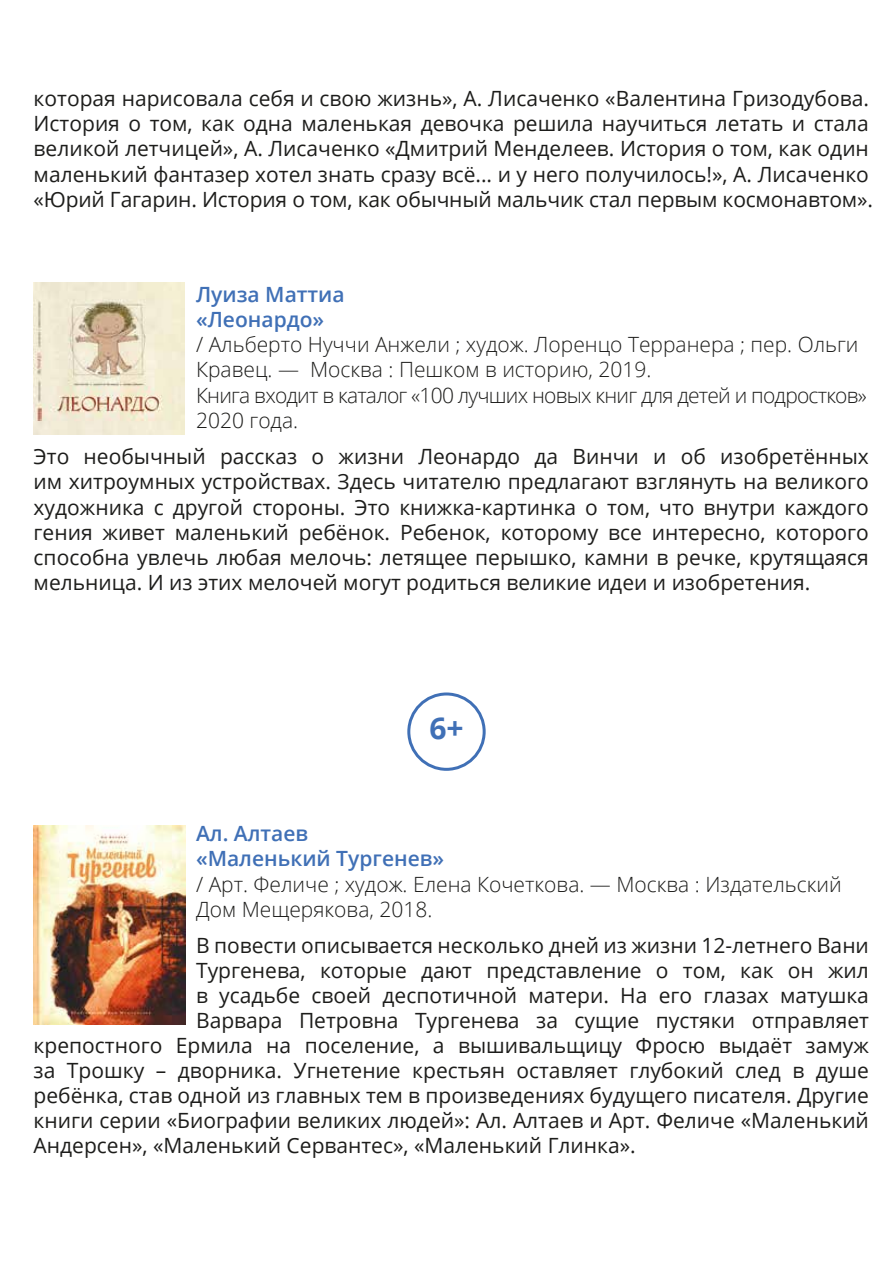
<style>
.page{position:relative;width:893px;height:1263px;background:#fff}
.page>*{position:absolute;margin:0;border:0;box-sizing:border-box;transform-origin:0 0}
.t1{font:700 30px "Open Sans";color:#4070b6}
.t2{font:21px/25.2px "Open Sans";color:#1d1d1b;text-align:justify}
.t3{font:300 21px/25.2px "Open Sans";color:#1d1d1b}
.t4{font:600 21px/25.2px "Open Sans";color:#4070b6}
</style>
<div class="page">
<div style="left:407px;top:692px;width:79px;height:79px;border:3px solid #4070b6;border-radius:50%"></div>
<img style="left:34px;top:283px;width:151px;height:152px">
<img style="left:34px;top:825px;width:151px;height:199px">
<p class="t2" style="left:34px;top:85px;width:841px;text-align:left">которая нарисовала себя и свою жизнь», А. Лисаченко «Валентина Гризодубова.<br>История о том, как одна маленькая девочка решила научиться летать и стала великой летчицей», А. Лисаченко «Дмитрий Менделеев. История о том, как один маленький фантазер хотел знать сразу всё... и у него получилось!», А. Лисаченко «Юрий Гагарин. История о том, как обычный мальчик стал первым космонавтом».</p>
<p class="t4" style="left:196px;top:281px;width:150px">Луиза Маттиа «Леонардо»</p>
<p class="t3" style="left:196px;top:331px;width:672px">/ Альберто Нуччи Анжели ; худож. Лоренцо Терранера ; пер. Ольги Кравец. — Москва : Пешком в историю, 2019.<br>Книга входит в каталог «100 лучших новых книг для детей и подростков» 2020 года.</p>
<p class="t2" style="left:34px;top:443px;width:837px">Это необычный рассказ о жизни Леонардо да Винчи и об изобретённых им хитроумных устройствах. Здесь читателю предлагают взглянуть на великого художника с другой стороны. Это книжка-картинка о том, что внутри каждого гения живет маленький ребёнок. Ребенок, которому все интересно, которого способна увлечь любая мелочь: летящее перышко, камни в речке, крутящаяся мельница. И из этих мелочей могут родиться великие идеи и изобретения.</p>
<h1 class="t1" style="left:429px;top:707px;width:36px">6+</h1>
<p class="t4" style="left:196px;top:820px;width:250px">Ал. Алтаев «Маленький Тургенев»</p>
<p class="t3" style="left:196px;top:871px;width:647px">/ Арт. Феличе ; худож. Елена Кочеткова. — Москва : Издательский<br>Дом Мещерякова, 2018.</p>
<p class="t2" style="left:196px;top:932px;width:674px">В повести описывается несколько дней из жизни 12-летнего Вани</p>
<p class="t2" style="left:196px;top:957px;width:674px">Тургенева, которые дают представление о том, как он жил</p>
<p class="t2" style="left:196px;top:982px;width:674px">в усадьбе своей деспотичной матери. На его глазах матушка</p>
<p class="t2" style="left:196px;top:1007px;width:674px">Варвара Петровна Тургенева за сущие пустяки отправляет</p>
<p class="t2" style="left:34px;top:1032px;width:837px">крепостного Ермила на поселение, а вышивальщицу Фросю выдаёт замуж</p>
<p class="t2" style="left:34px;top:1057px;width:837px">за Трошку – дворника. Угнетение крестьян оставляет глубокий след в душе</p>
<p class="t2" style="left:34px;top:1082px;width:837px">ребёнка, став одной из главных тем в произведениях будущего писателя. Другие</p>
<p class="t2" style="left:34px;top:1107px;width:837px">книги серии «Биографии великих людей»: Ал. Алтаев и Арт. Феличе «Маленький</p>
<p class="t2" style="left:34px;top:1133px;width:604px">Андерсен», «Маленький Сервантес», «Маленький Глинка».</p>
</div>
